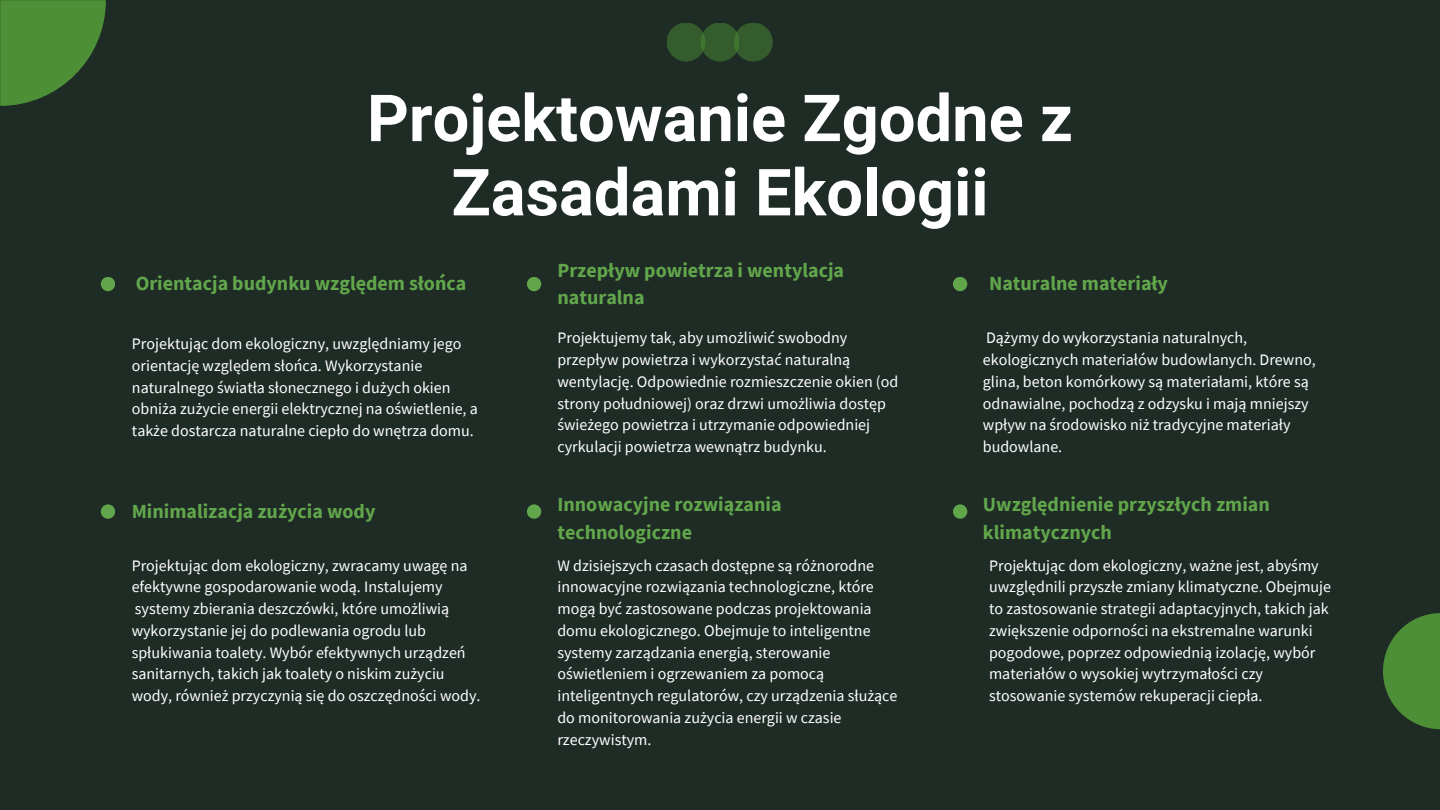
<style>
.page{position:relative;width:1440px;height:810px;background:#1e2c25}
.page>*{position:absolute;margin:0;border:0;box-sizing:border-box;transform-origin:0 0}
.t1{font:700 65px/74.2px "Roboto";color:#fff;text-align:center}
.t2{font:700 20px/27.8px "Source Sans Pro";color:#62a64c}
.t3{font:16px/21.8px "Source Sans Pro";color:#fff}
</style>
<div class="page">
<svg style="left:1383px;top:613px;width:57px;height:116px"></svg>
<svg style="left:0;top:0;width:106px;height:106px"></svg>
<div style="left:667px;top:23px;width:39px;height:39px;background:#345c2d;border-radius:50%"></div>
<div style="left:701px;top:23px;width:38px;height:39px;background:#345c2d;border-radius:50%"></div>
<svg style="left:734px;top:23px;width:39px;height:39px"></svg>
<div style="left:101px;top:277px;width:14px;height:14px;background:#62a64c;border-radius:50%"></div>
<div style="left:101px;top:504px;width:14px;height:15px;background:#62a64c;border-radius:50%"></div>
<div style="left:527px;top:277px;width:14px;height:14px;background:#62a64c;border-radius:50%"></div>
<div style="left:527px;top:504px;width:14px;height:15px;background:#62a64c;border-radius:50%"></div>
<div style="left:953px;top:277px;width:14px;height:14px;background:#62a64c;border-radius:50%"></div>
<div style="left:953px;top:504px;width:14px;height:15px;background:#62a64c;border-radius:50%"></div>
<p class="t1" style="left:367px;top:82px;width:707px">Projektowanie Zgodne z<br>Zasadami Ekologii</p>
<p class="t2" style="left:136px;top:269px;width:332px">Orientacja budynku względem słońca</p>
<p class="t3" style="left:132px;top:332px;width:347px">Projektując dom ekologiczny, uwzględniamy jego orientację względem słońca. Wykorzystanie naturalnego światła słonecznego i dużych okien obniża zużycie energii elektrycznej na oświetlenie, a także dostarcza naturalne ciepło do wnętrza domu.</p>
<p class="t2" style="left:132px;top:497px;width:245px">Minimalizacja zużycia wody</p>
<p class="t3" style="left:132px;top:554px;width:350px">Projektując dom ekologiczny, zwracamy uwagę na efektywne gospodarowanie wodą. Instalujemy systemy zbierania deszczówki, które umożliwią wykorzystanie jej do podlewania ogrodu lub spłukiwania toalety. Wybór efektywnych urządzeń sanitarnych, takich jak toalety o niskim zużyciu wody, również przyczynią się do oszczędności wody.</p>
<p class="t2" style="left:557px;top:256px;width:288px">Przepływ powietrza i wentylacja naturalna</p>
<p class="t3" style="left:557px;top:327px;width:342px">Projektujemy tak, aby umożliwić swobodny przepływ powietrza i wykorzystać naturalną wentylację. Odpowiednie rozmieszczenie okien (od strony południowej) oraz drzwi umożliwia dostęp świeżego powietrza i utrzymanie odpowiedniej cyrkulacji powietrza wewnątrz budynku.</p>
<p class="t2" style="left:557px;top:490px;width:226px">Innowacyjne rozwiązania technologiczne</p>
<p class="t3" style="left:557px;top:554px;width:342px">W dzisiejszych czasach dostępne są różnorodne innowacyjne rozwiązania technologiczne, które mogą być zastosowane podczas projektowania domu ekologicznego. Obejmuje to inteligentne systemy zarządzania energią, sterowanie oświetleniem i ogrzewaniem za pomocą inteligentnych regulatorów, czy urządzenia służące do monitorowania zużycia energii w czasie rzeczywistym.</p>
<p class="t2" style="left:989px;top:269px;width:181px">Naturalne materiały</p>
<p class="t3" style="left:983px;top:327px;width:334px">Dążymy do wykorzystania naturalnych, ekologicznych materiałów budowlanych. Drewno, glina, beton komórkowy są materiałami, które są odnawialne, pochodzą z odzysku i mają mniejszy wpływ na środowisko niż tradycyjne materiały budowlane.</p>
<p class="t2" style="left:983px;top:490px;width:288px">Uwzględnienie przyszłych zmian klimatycznych</p>
<p class="t3" style="left:989px;top:554px;width:344px">Projektując dom ekologiczny, ważne jest, abyśmy uwzględnili przyszłe zmiany klimatyczne. Obejmuje to zastosowanie strategii adaptacyjnych, takich jak zwiększenie odporności na ekstremalne warunki pogodowe, poprzez odpowiednią izolację, wybór materiałów o wysokiej wytrzymałości czy stosowanie systemów rekuperacji ciepła.</p>
</div>
